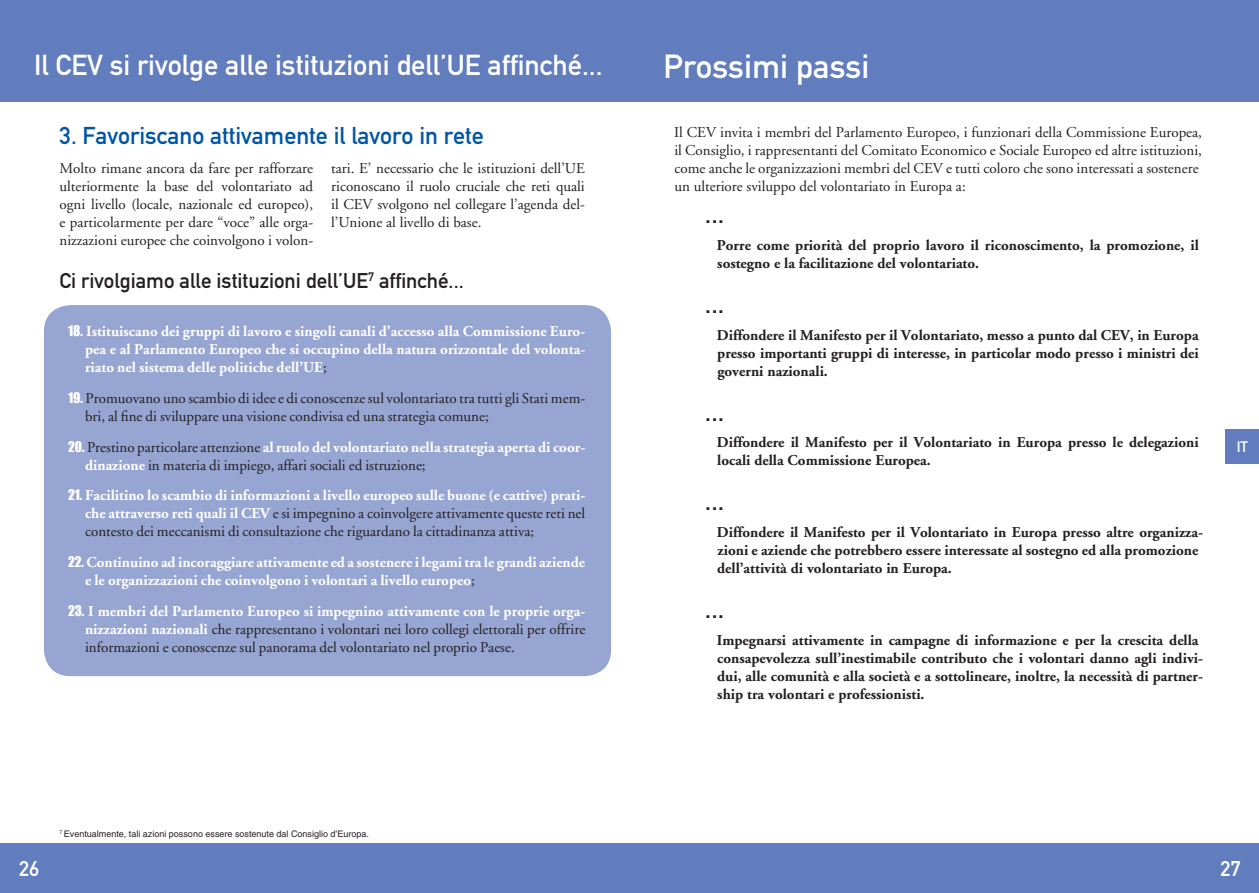
<style>
.page{position:relative;width:1259px;height:893px;background:#fff}
.page>*{position:absolute;margin:0;border:0;box-sizing:border-box;transform-origin:0 0}
.t1{font:33px "DIN Mittelschrift LT";color:#fff}
.t2{font:28.5px "DIN Mittelschrift LT";color:#fff}
.t3{font:27px "DIN Mittelschrift LT";color:#231f20}
.t4{font:24px "DIN Mittelschrift LT";color:#0155a5}
.t5{font:21px "DIN Mittelschrift LT";color:#231f20}
.t6{font:21px "DIN Mittelschrift LT";color:#fff}
.t7{font:15px/18px "Adobe Garamond LT";color:#231f20;text-align:justify}
.t8{font:700 15px/18px "Adobe Garamond LT";color:#231f20}
.t9{font:700 15px/18px "Adobe Garamond LT";color:#fff;text-align:justify}
.t10{font:15px "DIN Mittelschrift LT";color:#fff}
.t11{font:9px "Helvetica LT";color:#231f20}
.s1{font-family:"Impact";font-weight:400;font-size:13.5px}
.s2{font-weight:400;color:#231f20}
.s3{font-family:"Impact";font-size:13.5px;color:#fff}
.s4{font-weight:700;color:#fff}
</style>
<div class="page">
<div style="left:0;top:0;width:629px;height:102px;background:#627dbd"></div>
<div style="left:0;top:843px;width:629px;height:50px;background:#627dbd"></div>
<div style="left:1225px;top:429px;width:34px;height:34px;background:#627dbd"></div>
<div style="left:629px;top:0;width:630px;height:102px;background:#627dbd"></div>
<div style="left:629px;top:843px;width:630px;height:50px;background:#627dbd"></div>
<div style="left:45px;top:306px;width:565px;height:369px;background:#96a5d2;border-radius:26px"></div>
<div style="left:44px;top:305px;width:567px;height:371px;border:2px solid #96a5d2;border-radius:26px"></div>
<h2 class="t2" style="left:34px;top:55px;width:570px">Il CEV si rivolge alle istituzioni dell’UE affinché...</h2>
<h3 class="t4" style="left:60px;top:127px;width:426px">3. Favoriscano attivamente il lavoro in rete</h3>
<p class="t7" style="left:60px;top:160px;width:255px">Molto rimane ancora da fare per rafforzare ulteriormente la base del volontariato ad ogni livello (locale, nazionale ed europeo), e particolarmente per dare “voce” alle orga&shy;nizzazioni europee che coinvolgono i volon-</p>
<p class="t7" style="left:331px;top:160px;width:255px">tari. E’ necessario che le istituzioni dell’UE riconoscano il ruolo cruciale che reti quali il CEV svolgono nel collegare l’agenda del&shy;l’Unione al livello di base.</p>
<h3 class="t5" style="left:60px;top:273px;width:406px">Ci rivolgiamo alle istituzioni dell’UE<sup>7</sup> affinché...</h3>
<p class="t9" style="left:85px;top:324px;width:502px;text-indent:-17px"><span class="s1">18.</span> Istituiscano dei gruppi di lavoro e singoli canali d’accesso alla Commissione Euro&shy;pea e al Parlamento Europeo che si occupino della natura orizzontale del volonta&shy;riato nel sistema delle politiche dell’UE<span class="s2">;</span></p>
<p class="t7" style="left:85px;top:390px;width:502px;text-indent:-17px"><span class="s3">19.</span> Promuovano uno scambio di idee e di conoscenze sul volontariato tra tutti gli Stati mem&shy;bri, al fine di sviluppare una visione condivisa ed una strategia comune;</p>
<p class="t7" style="left:85px;top:439px;width:502px;text-indent:-17px"><span class="s3">20.</span> Prestino particolare attenzione <span class="s4">al ruolo del volontariato nella strategia aperta di coor&shy;dinazione</span> in materia di impiego, affari sociali ed istruzione;</p>
<p class="t7" style="left:85px;top:488px;width:502px;text-indent:-17px"><span class="s3">21.</span> <span class="s4">Facilitino lo scambio di informazioni a livello europeo sulle buone (e cattive) prati&shy;che attraverso reti quali il CEV</span> e si impegnino a coinvolgere attivamente queste reti nel contesto dei meccanismi di consultazione che riguardano la cittadinanza attiva;</p>
<p class="t9" style="left:85px;top:555px;width:502px;text-indent:-17px"><span class="s1">22.</span> Continuino ad incoraggiare attivamente ed a sostenere i legami tra le grandi aziende e le organizzazioni che coinvolgono i volontari a livello europeo<span class="s2">;</span></p>
<p class="t7" style="left:85px;top:603px;width:502px;text-indent:-17px"><span class="s3">23.</span> <span class="s4">I membri del Parlamento Europeo si impegnino attivamente con le proprie orga&shy;nizzazioni nazionali</span> che rappresentano i volontari nei loro collegi elettorali per offrire informazioni e conoscenze sul panorama del volontariato nel proprio Paese.</p>
<h3 class="t6" style="left:19px;top:861px;width:22px">26</h3>
<p class="t11" style="left:60px;top:830px;width:311px"><sup>7</sup> Eventualmente, tali azioni possono essere sostenute dal Consiglio d’Europa.</p>
<h1 class="t1" style="left:663px;top:55px;width:207px">Prossimi passi</h1>
<p class="t7" style="left:674px;top:125px;width:529px;text-align:left">Il CEV invita i membri del Parlamento Europeo, i funzionari della Commissione Europea, il Consiglio, i rappresentanti del Comitato Economico e Sociale Europeo ed altre istituzioni, come anche le organizzazioni membri del CEV e tutti coloro che sono interessati a sostenere un ulteriore sviluppo del volontariato in Europa a:</p>
<h3 class="t3" style="left:705px;top:204px;width:21px">...</h3>
<p class="t8" style="left:717px;top:238px;width:483px">Porre come priorità del proprio lavoro il riconoscimento, la promozione, il sostegno e la facilitazione del volontariato.</p>
<h3 class="t3" style="left:705px;top:294px;width:21px">...</h3>
<p class="t8" style="left:717px;top:327px;width:483px;text-align:justify">Diffondere il Manifesto per il Volontariato, messo a punto dal CEV, in Europa presso importanti gruppi di interesse, in particolar modo presso i ministri dei governi nazionali.</p>
<h3 class="t3" style="left:705px;top:401px;width:21px">...</h3>
<p class="t8" style="left:717px;top:435px;width:483px">Diffondere il Manifesto per il Volontariato in Europa presso le delegazioni locali della Commissione Europea.</p>
<h3 class="t3" style="left:705px;top:491px;width:21px">...</h3>
<p class="t8" style="left:717px;top:524px;width:488px">Diffondere il Manifesto per il Volontariato in Europa presso altre organizza&shy;zioni e aziende che potrebbero essere interessate al sostegno ed alla promozione dell’attività di volontariato in Europa.</p>
<h3 class="t3" style="left:705px;top:599px;width:21px">...</h3>
<p class="t8" style="left:717px;top:632px;width:488px">Impegnarsi attivamente in campagne di informazione e per la crescita della consapevolezza sull’inestimabile contributo che i volontari danno agli indivi&shy;dui, alle comunità e alla società e a sottolineare, inoltre, la necessità di partner&shy;ship tra volontari e professionisti.</p>
<p class="t10" style="left:1236px;top:441px;width:13px">IT</p>
<h3 class="t6" style="left:1220px;top:861px;width:22px">27</h3>
</div>
